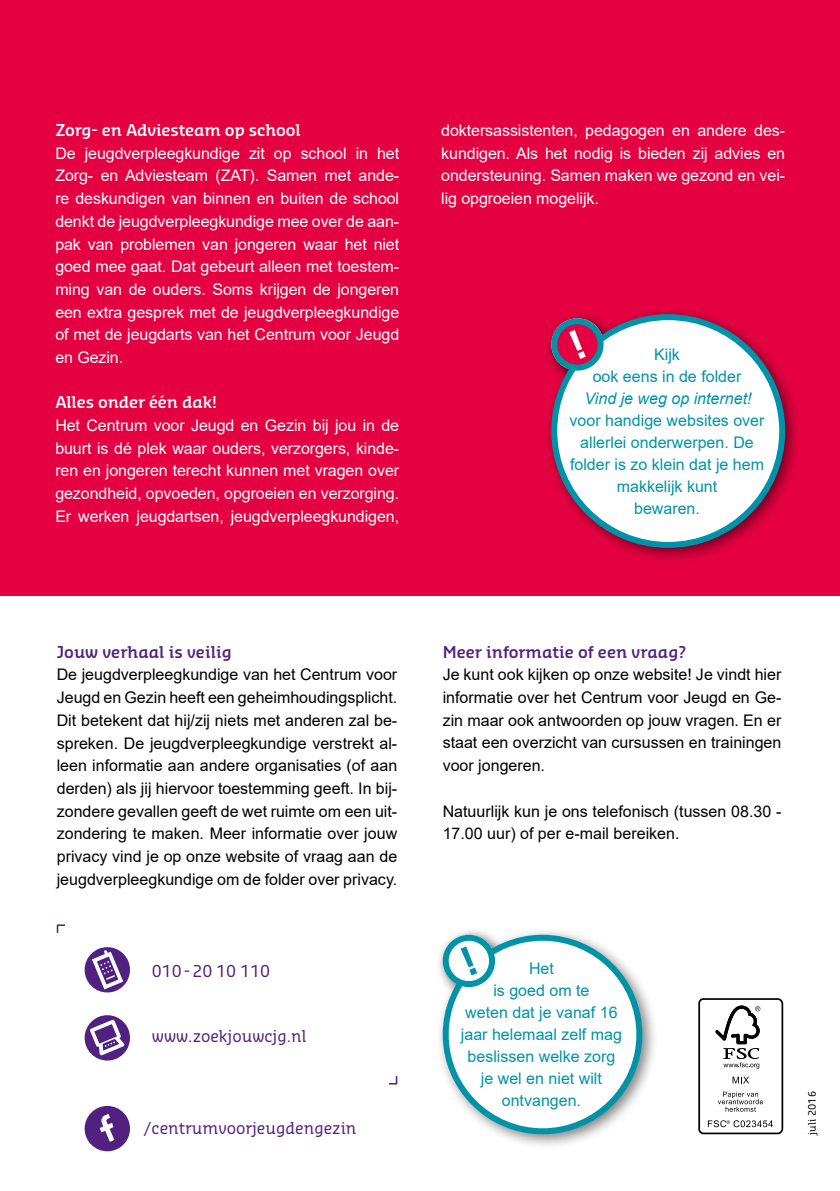
<style>
.page{position:relative;width:840px;height:1191px;background:#fff}
.page>*{position:absolute;margin:0;border:0;box-sizing:border-box;transform-origin:0 0}
.t1{font:16px/22.6px "Arial";letter-spacing:-.005em;color:#fff;text-align:justify}
.t2{font:16px/22.6px "Arial";color:#000;text-align:justify}
.t3{font:16px/22px "Arial";color:#0093a8;text-align:center}
.t4{font:16px "Sansa Slab Pro";color:#502181}
.t5{font:600 16px "Sansa Slab Pro";color:#502181}
.t6{font:600 16px "Sansa Slab Pro";letter-spacing:-.01em;color:#fff}
.t7{font:italic 16px "Arial";color:#0093a8}
.t8{font:10px "Sansa Slab Pro";color:#000}
</style>
<div class="page">
<div style="left:0;top:0;width:839px;height:595px;background:#e40041"></div>
<div style="left:543px;top:306px;width:257px;height:258px;background:#000;opacity:.5"></div>
<div style="left:554px;top:317px;width:227px;height:228px;background:#fff;border-radius:50%"></div>
<div style="left:551px;top:314px;width:233px;height:234px;border:6px solid #0093a8;border-radius:50%"></div>
<svg style="left:554px;top:321px;width:46px;height:46px"></svg>
<div style="left:551px;top:318px;width:52px;height:52px;border:6px solid #0093a8;border-radius:50%"></div>
<svg style="left:568px;top:329px;width:18px;height:31px"></svg>
<div style="left:434px;top:926px;width:223px;height:224px;background:#000;opacity:.5"></div>
<div style="left:445px;top:937px;width:194px;height:194px;background:#fff;border-radius:50%"></div>
<div style="left:442px;top:934px;width:200px;height:200px;border:6px solid #0093a8;border-radius:50%"></div>
<svg style="left:445px;top:937px;width:47px;height:47px"></svg>
<div style="left:442px;top:934px;width:53px;height:53px;border:6px solid #0093a8;border-radius:50%"></div>
<svg style="left:459px;top:945px;width:19px;height:31px"></svg>
<div style="left:698px;top:998px;width:84px;height:136px;border:2px solid #000;border-radius:4px"></div>
<svg style="left:715px;top:1005px;width:44px;height:63px"></svg>
<svg style="left:732px;top:1076px;width:16px;height:7px"></svg>
<svg style="left:717px;top:1091px;width:45px;height:20px"></svg>
<svg style="left:707px;top:1120px;width:65px;height:7px"></svg>
<svg style="left:84px;top:947px;width:46px;height:46px"></svg>
<svg style="left:84px;top:1015px;width:46px;height:46px"></svg>
<svg style="left:57px;top:924px;width:8px;height:9px"></svg>
<svg style="left:389px;top:1076px;width:8px;height:8px"></svg>
<div style="left:85px;top:1106px;width:45px;height:45px;background:#502181;border-radius:50%"></div>
<svg style="left:100px;top:1114px;width:14px;height:27px"></svg>
<p class="t6" style="left:55px;top:120px;width:247px">Zorg- en Adviesteam op school</p>
<p class="t1" style="left:55px;top:142px;width:345px">De jeugdverpleegkundige zit op school in het Zorg- en Adviesteam (ZAT). Samen met ande&shy;re deskundigen van binnen en buiten de school denkt de jeugdverpleegkundige mee over de aan&shy;pak van problemen van jongeren waar het niet goed mee gaat. Dat gebeurt alleen met toestem&shy;ming van de ouders. Soms krijgen de jongeren een extra gesprek met de jeugdverpleegkundige of met de jeugdarts van het Centrum voor Jeugd en Gezin.</p>
<p class="t6" style="left:55px;top:392px;width:163px">Alles onder één dak!</p>
<p class="t1" style="left:55px;top:414px;width:345px">Het Centrum voor Jeugd en Gezin bij jou in de buurt is dé plek waar ouders, verzorgers, kinde&shy;ren en jongeren terecht kunnen met vragen over gezondheid, opvoeden, opgroeien en verzorging.<br>Er werken jeugdartsen, jeugdverpleegkundigen,</p>
<p class="t1" style="left:441px;top:119px;width:345px">doktersassistenten, pedagogen en andere des&shy;kundigen. Als het nodig is bieden zij advies en ondersteuning. Samen maken we gezond en vei&shy;lig opgroeien mogelijk.</p>
<p class="t3" style="left:592px;top:343px;width:150px">Kijk<br>ook eens in de folder</p>
<p class="t7" style="left:584px;top:388px;width:168px">Vind je weg op internet!</p>
<p class="t3" style="left:569px;top:409px;width:196px">voor handige websites over allerlei onderwerpen. De folder is zo klein dat je hem makkelijk kunt<br>bewaren.</p>
<p class="t5" style="left:57px;top:641px;width:176px">Jouw verhaal is veilig</p>
<p class="t2" style="left:57px;top:663px;width:342px">De jeugdverpleegkundige van het Centrum voor Jeugd en Gezin heeft een geheimhoudingsplicht.<br>Dit betekent dat hij/zij niets met anderen zal be&shy;spreken. De jeugdverpleegkundige verstrekt al&shy;leen informatie aan andere organisaties (of aan derden) als jij hiervoor toestemming geeft. In bij&shy;zondere gevallen geeft de wet ruimte om een uit&shy;zondering te maken. Meer informatie over jouw privacy vind je op onze website of vraag aan de jeugdverpleegkundige om de folder over privacy.</p>
<p class="t4" style="left:152px;top:960px;width:120px">010-20 10 110</p>
<p class="t4" style="left:152px;top:1026px;width:156px">www.zoekjouwcjg.nl</p>
<p class="t4" style="left:143px;top:1117px;width:214px">/centrumvoorjeugdengezin</p>
<p class="t5" style="left:442px;top:641px;width:245px">Meer informatie of een vraag?</p>
<p class="t2" style="left:442px;top:663px;width:340px">Je kunt ook kijken op onze website! Je vindt hier informatie over het Centrum voor Jeugd en Ge&shy;zin maar ook antwoorden op jouw vragen. En er staat een overzicht van cursussen en trainingen voor jongeren.</p>
<p class="t2" style="left:442px;top:799px;width:340px">Natuurlijk kun je ons telefonisch (tussen 08.30 -<br>17.00 uur) of per e-mail bereiken.</p>
<p class="t3" style="left:460px;top:957px;width:162px">Het<br>is goed om te<br>weten dat je vanaf 16 jaar helemaal zelf mag beslissen welke zorg je wel en niet wilt ontvangen.</p>
<p class="t8" style="left:804px;top:1134px;width:45px;rotate:-90deg">juli 2016</p>
</div>
